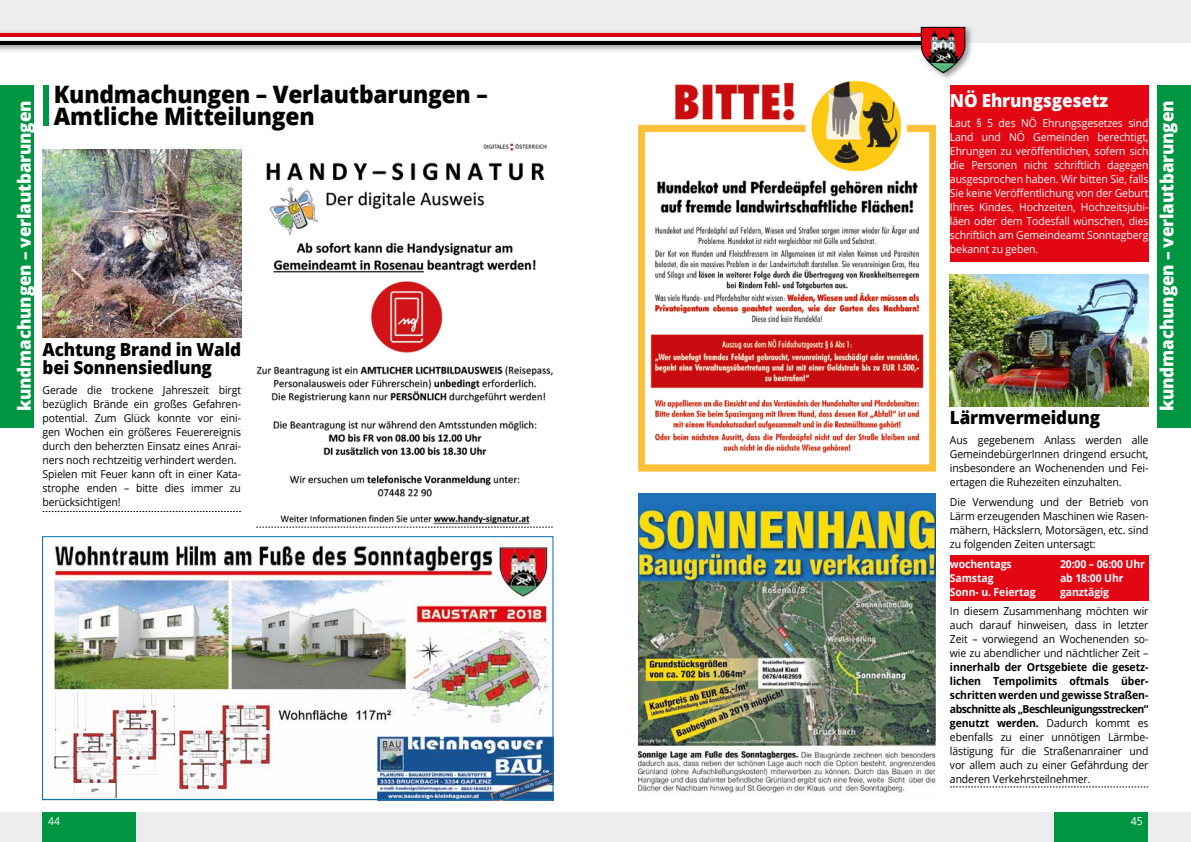
<style>
.page{position:relative;width:1191px;height:842px;background:#fff}
.page>*{position:absolute;margin:0;border:0;box-sizing:border-box;transform-origin:0 0}
.t1{font:800 24px/22px "Open Sans";letter-spacing:-.01em;color:#000;scale:.95 1}
.t2{font:800 18px "Open Sans";letter-spacing:-.01em;color:#fff;scale:.95 1}
.t3{font:800 18px/18px "Open Sans";letter-spacing:-.01em;color:#000;scale:.95 1}
.t4{font:11px/14px "Open Sans";letter-spacing:-.01em;color:#000;text-align:justify;scale:.95 1}
.t5{font:11px/14px "Open Sans";letter-spacing:-.01em;color:#fff;text-align:justify;scale:.95 1}
.t6{font:700 11px/14px "Open Sans";letter-spacing:-.05em;color:#000;text-align:justify;scale:.95 1}
.t7{font:700 11px "Open Sans";letter-spacing:-.01em;color:#fff;scale:.95 1}
.s1{font-weight:400}
</style>
<div class="page">
<img style="left:638px;top:80px;width:297px;height:391px">
<div style="left:950px;top:556px;width:198px;height:45px;background:#e30613"></div>
<img style="left:45px;top:541px;width:506px;height:257px">
<svg style="left:43px;top:511px;width:197px;height:1px"></svg>
<svg style="left:950px;top:786px;width:198px;height:1px"></svg>
<img style="left:256px;top:143px;width:297px;height:385px">
<svg style="left:257px;top:527px;width:295px;height:1px"></svg>
<img style="left:43px;top:150px;width:198px;height:188px">
<div style="left:42px;top:536px;width:511px;height:264px;border:1px solid #0072ae"></div>
<div style="left:950px;top:85px;width:198px;height:176px;background:#e30613"></div>
<img style="left:950px;top:274px;width:198px;height:132px">
<img style="left:639px;top:494px;width:296px;height:300px">
<div style="left:43px;top:85px;width:6px;height:40px;background:#009641"></div>
<div style="left:0;top:812px;width:1191px;height:30px;background:#ededed"></div>
<div style="left:0;top:0;width:1191px;height:43px;background:#ededed"></div>
<div style="left:0;top:30px;width:951px;height:15px;background:#e3e0e1"></div>
<hr style="left:0;top:33px;width:943px;height:4px;background:#e30613">
<div style="left:0;top:34px;width:951px;height:15px;background:#d90915"></div>
<hr style="left:0;top:37px;width:943px;height:4px;background:#fff">
<div style="left:0;top:38px;width:951px;height:15px;background:#000;opacity:.4"></div>
<hr style="left:0;top:41px;width:943px;height:4px;background:#000">
<div style="left:918px;top:24px;width:55px;height:57px;background:#000;opacity:.4"></div>
<svg style="left:920px;top:26px;width:46px;height:48px"></svg>
<div style="left:0;top:85px;width:34px;height:343px;background:#009641"></div>
<div style="left:42px;top:812px;width:94px;height:30px;background:#009641"></div>
<div style="left:1157px;top:85px;width:34px;height:342px;background:#009641"></div>
<div style="left:1054px;top:812px;width:94px;height:30px;background:#009641"></div>
<h1 class="t1" style="left:54px;top:82px;width:458px">Kundmachungen – Verlautbarungen –<br>Amtliche Mitteilungen</h1>
<h2 class="t2" style="left:950px;top:87px;width:168px">NÖ Ehrungsgesetz</h2>
<p class="t5" style="left:950px;top:116px;width:210px">Laut § 5 des NÖ Ehrungsgesetzes sind Land und NÖ Gemeinden berechtigt, Ehrungen zu veröffentlichen, sofern sich die Personen nicht schriftlich dagegen ausgesprochen haben. Wir bitten Sie, falls Sie keine Veröffentlichung von der Geburt Ihres Kindes, Hochzeiten, Hochzeitsjubi&shy;läen oder dem Todesfall wünschen, dies schriftlich am Gemeindeamt Sonntagberg bekannt zu geben.</p>
<h2 class="t2" style="left:11px;top:411px;width:329px;rotate:-90deg">kundmachungen – verlautbarungen</h2>
<h2 class="t2" style="left:1153px;top:411px;width:329px;rotate:-90deg">kundmachungen – verlautbarungen</h2>
<h2 class="t3" style="left:43px;top:340px;width:210px">Achtung Brand in Wald bei Sonnensiedlung</h2>
<p class="t4" style="left:43px;top:382px;width:210px;text-align:left">Gerade die trockene Jahreszeit birgt bezüglich Brände ein großes Gefahren&shy;potential. Zum Glück konnte vor eini&shy;gen Wochen ein größeres Feuerereignis durch den beherzten Einsatz eines Anrai&shy;ners noch rechtzeitig verhindert werden.<br>Spielen mit Feuer kann oft in einer Kata&shy;strophe enden – bitte dies immer zu berücksichtigen!</p>
<h2 class="t3" style="left:950px;top:408px;width:159px">Lärmvermeidung</h2>
<p class="t4" style="left:950px;top:433px;width:210px">Aus gegebenem Anlass werden alle GemeindebürgerInnen dringend ersucht, insbesondere an Wochenenden und Fei&shy;ertagen die Ruhezeiten einzuhalten.</p>
<p class="t4" style="left:950px;top:494px;width:210px">Die Verwendung und der Betrieb von Lärm erzeugenden Maschinen wie Rasen&shy;mähern, Häckslern, Motorsägen, etc. sind zu folgenden Zeiten untersagt:</p>
<p class="t7" style="left:950px;top:556px;width:66px">wochentags</p>
<p class="t7" style="left:1060px;top:556px;width:91px">20:00 – 06:00 Uhr</p>
<p class="t7" style="left:950px;top:570px;width:47px">Samstag</p>
<p class="t7" style="left:1060px;top:570px;width:68px">ab 18:00 Uhr</p>
<p class="t7" style="left:950px;top:584px;width:92px">Sonn- u. Feiertag</p>
<p class="t7" style="left:1060px;top:584px;width:53px">ganztägig</p>
<p class="t4" style="left:950px;top:604px;width:210px">In diesem Zusammenhang möchten wir auch darauf hinweisen, dass in letzter Zeit – vorwiegend an Wochenenden so&shy;wie zu abendlicher und nächtlicher Zeit –</p>
<p class="t6" style="left:950px;top:660px;width:210px">innerhalb der Ortsgebiete die gesetz&shy;lichen Tempolimits oftmals über&shy;schritten werden und gewisse Straßen&shy;abschnitte als „Beschleunigungsstrecken“ genutzt werden. <span class="s1">Dadurch kommt es ebenfalls zu einer unnötigen Lärmbe&shy;lästigung für die Straßenanrainer und vor allem auch zu einer Gefährdung der anderen Verkehrsteilnehmer.</span></p>
<p class="t5" style="left:48px;top:813px;width:14px">44</p>
<p class="t5" style="left:1131px;top:813px;width:14px">45</p>
</div>
